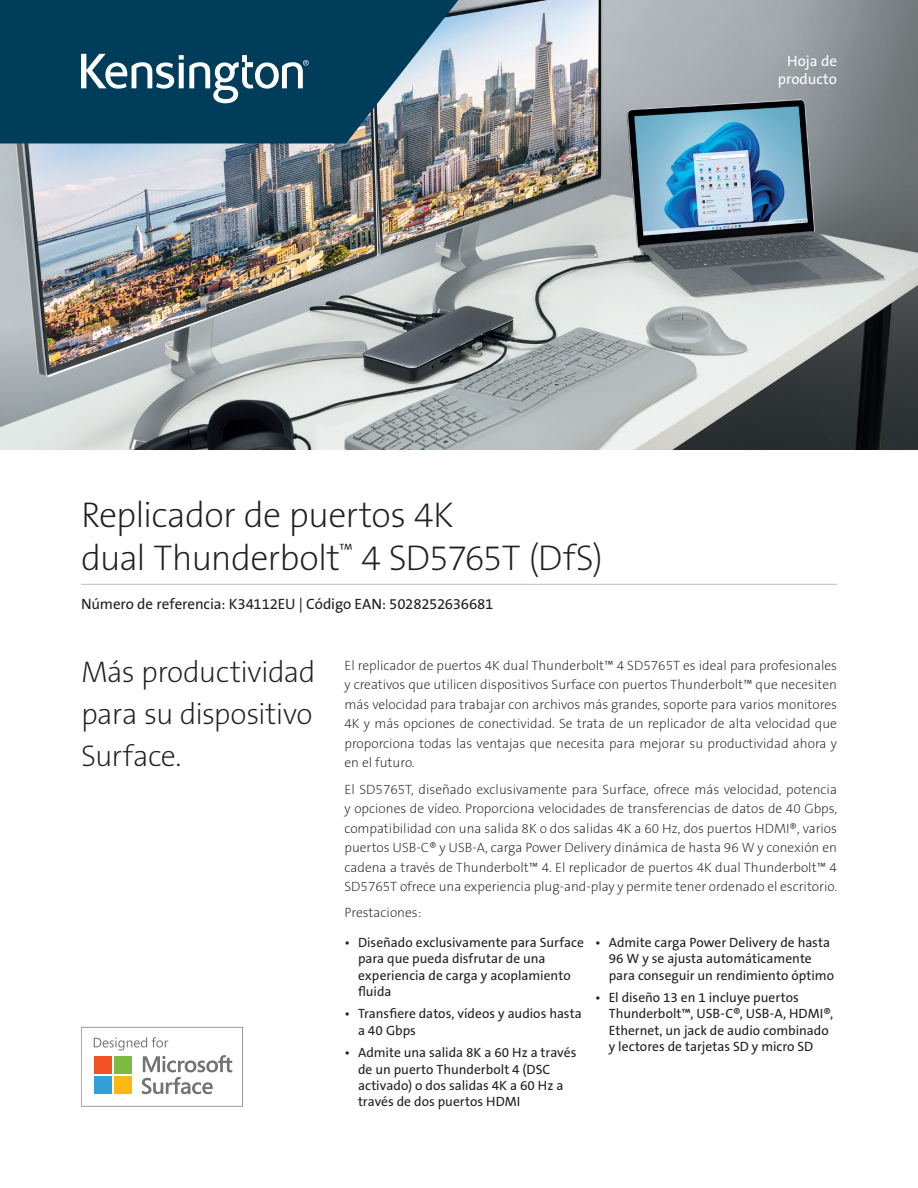
<style>
.page{position:relative;width:918px;height:1188px;background:#fff}
.page>*{position:absolute;margin:0;border:0;box-sizing:border-box;transform-origin:0 0}
.Product_Name{font:36px/43.2px "The Sans KENSINGTON2 XL";letter-spacing:-.02em;color:#231f20}
.Product_Headline{font:30px/42px "The Sans KENSINGTON2 XL";letter-spacing:-.02em;color:#231f20;text-align:justify}
.Part_No__UPC{font:15px "The Sans KENSINGTON5 Rg";letter-spacing:-.01em;color:#231f20}
.Filetype_Header{font:15px "The Sans KENSINGTON5 Rg";color:#fff}
.Body{font:13.5px/19.5px "The Sans KENSINGTON2 XL";color:#231f20;text-align:justify}
.Feature_Bullets{font:13.5px/16.2px "The Sans KENSINGTON5 Rg";color:#231f20}
</style>
<div class="page">
<img style="left:0;top:0;width:918px;height:449px">
<svg style="left:0;top:0;width:458px;height:143px;fill:#003d5b"></svg>
<svg style="left:81px;top:54px;width:228px;height:49px"></svg>
<hr style="left:81px;top:584px;width:756px;height:1px;background:#bcbdc0">
<svg style="left:81px;top:1027px;width:162px;height:80px"></svg>
<h1 class="Product_Name" style="left:81px;top:495px;width:523px">Replicador de puertos 4K<br>dual Thunderbolt<sup>™</sup> 4 SD5765T (DfS)</h1>
<h2 class="Part_No__UPC" style="left:81px;top:596px;width:414px">Número de referencia: K34112EU | Código EAN: 5028252636681</h2>
<p class="Filetype_Header" style="left:787px;top:53px;width:51px">Hoja de</p>
<p class="Filetype_Header" style="left:778px;top:71px;width:61px">producto</p>
<h3 class="Product_Headline" style="left:81px;top:652px;width:236px">Más productividad para su dispositivo Surface.</h3>
<p class="Body" style="left:345px;top:656px;width:494px">El replicador de puertos 4K dual Thunderbolt™ 4 SD5765T es ideal para profesionales y creativos que utilicen dispositivos Surface con puertos Thunderbolt™ que necesiten más velocidad para trabajar con archivos más grandes, soporte para varios monitores 4K y más opciones de conectividad. Se trata de un replicador de alta velocidad que proporciona todas las ventajas que necesita para mejorar su productividad ahora y en el futuro.</p>
<p class="Body" style="left:345px;top:780px;width:494px">El SD5765T, diseñado exclusivamente para Surface, ofrece más velocidad, potencia y opciones de vídeo. Proporciona velocidades de transferencias de datos de 40 Gbps, compatibilidad con una salida 8K o dos salidas 4K a 60 Hz, dos puertos HDMI®, varios puertos USB-C® y USB-A, carga Power Delivery dinámica de hasta 96 W y conexión en cadena a través de Thunderbolt™ 4. El replicador de puertos 4K dual Thunderbolt™ 4<br>SD5765T ofrece una experiencia plug-and-play y permite tener ordenado el escritorio.</p>
<p class="Body" style="left:345px;top:904px;width:78px">Prestaciones:</p>
<p class="Feature_Bullets" style="left:358px;top:935px;width:227px;text-indent:-14px">• Diseñado exclusivamente para Surface para que pueda disfrutar de una experiencia de carga y acoplamiento fluida</p>
<p class="Feature_Bullets" style="left:358px;top:1006px;width:225px;text-indent:-14px">• Transfiere datos, vídeos y audios hasta a 40 Gbps</p>
<p class="Feature_Bullets" style="left:358px;top:1045px;width:220px;text-indent:-14px">• Admite una salida 8K a 60 Hz a través de un puerto Thunderbolt 4 (DSC activado) o dos salidas 4K a 60 Hz a través de dos puertos HDMI</p>
<p class="Feature_Bullets" style="left:609px;top:935px;width:227px;text-indent:-14px">• Admite carga Power Delivery de hasta<br>96 W y se ajusta automáticamente para conseguir un rendimiento óptimo</p>
<p class="Feature_Bullets" style="left:609px;top:990px;width:226px;text-indent:-14px">• El diseño 13 en 1 incluye puertos Thunderbolt™, USB-C®, USB-A, HDMI®, Ethernet, un jack de audio combinado y lectores de tarjetas SD y micro SD</p>
</div>
